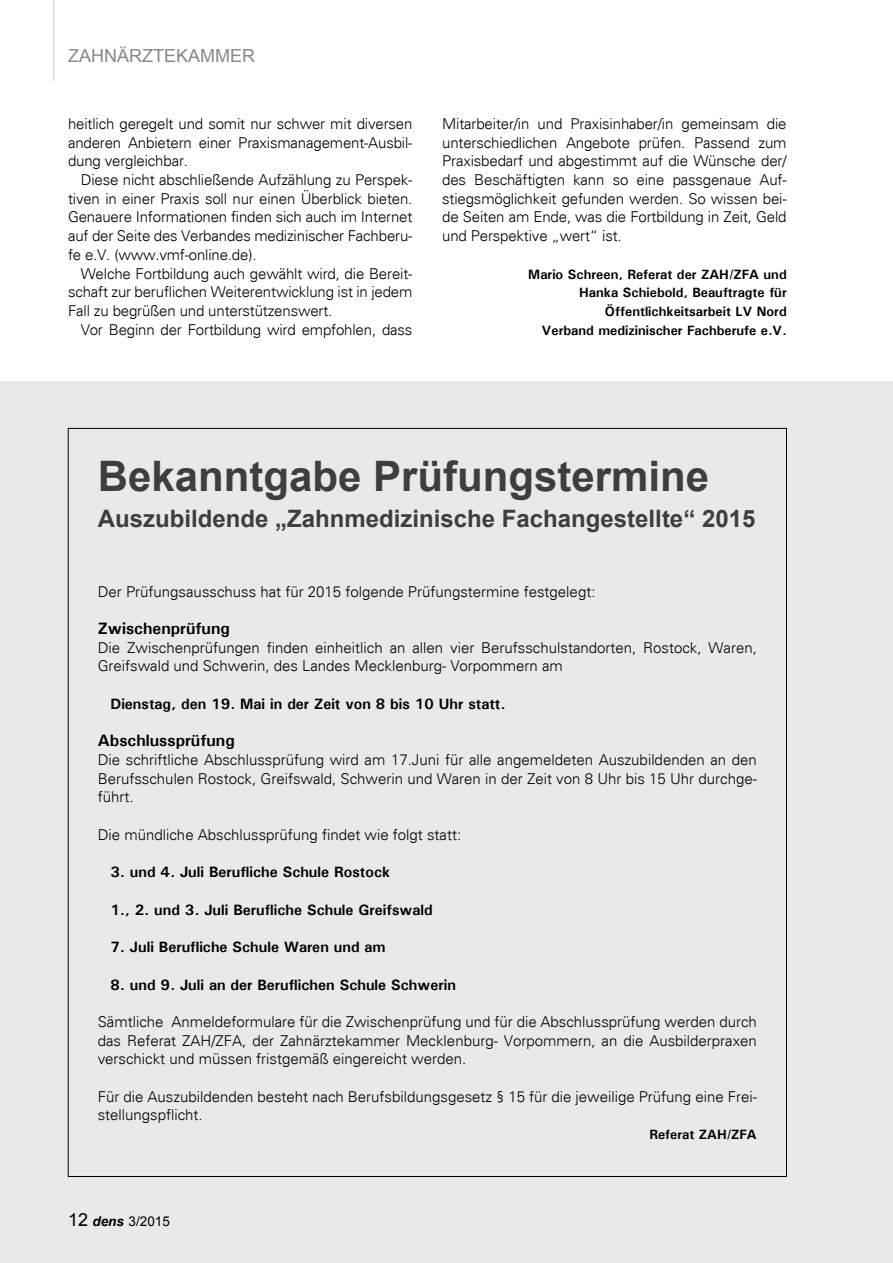
<style>
.page{position:relative;width:893px;height:1263px;background:#fff}
.page>*{position:absolute;margin:0;border:0;box-sizing:border-box;transform-origin:0 0}
.t1{font:700 42px "Arial";color:#3e3d40}
.t2{font:700 24px "Arial";color:#3e3d40}
.t3{font:18px "Arial";color:#87888a}
.t4{font:700 16.5px "Univers";color:#000}
.t5{font:300 15px/18.8px "Univers";color:#000;text-align:justify}
.t6{font:700 15px "Univers";color:#000}
.t7{font:700 13.5px/18.8px "Univers";color:#000;text-align:right}
.t8{font:13.5px "Arial";color:#000}
.s1{font-size:18px}
.s2{font-weight:700;font-style:italic}
</style>
<div class="page">
<hr style="left:53px;top:0;width:1px;height:81px;background:#d1d2d4">
<div style="left:0;top:382px;width:893px;height:881px;background:#e9e9ea"></div>
<p class="t3" style="left:68px;top:44px;width:189px">ZAHNÄRZTEKAMMER</p>
<p class="t5" style="left:68px;top:114px;width:346px">heitlich geregelt und somit nur schwer mit diversen anderen Anbietern einer Praxismanagement-Ausbil&shy;dung vergleichbar.</p>
<p class="t5" style="left:68px;top:170px;width:346px;text-indent:13px">Diese nicht abschließende Aufzählung zu Perspek&shy;tiven in einer Praxis soll nur einen Überblick bieten.<br>Genauere Informationen finden sich auch im Internet auf der Seite des Verbandes medizinischer Fachberu&shy;fe e.V. (www.vmf-online.de).</p>
<p class="t5" style="left:68px;top:264px;width:346px;text-indent:13px">Welche Fortbildung auch gewählt wird, die Bereit&shy;schaft zur beruflichen Weiterentwicklung ist in jedem Fall zu begrüßen und unterstützenswert.</p>
<p class="t5" style="left:81px;top:320px;width:333px">Vor Beginn der Fortbildung wird empfohlen, dass</p>
<p class="t5" style="left:442px;top:114px;width:346px">Mitarbeiter/in und Praxisinhaber/in gemeinsam die unterschiedlichen Angebote prüfen. Passend zum Praxisbedarf und abgestimmt auf die Wünsche der/ des Beschäftigten kann so eine passgenaue Auf&shy;stiegsmöglichkeit gefunden werden. So wissen bei&shy;de Seiten am Ende, was die Fortbildung in Zeit, Geld und Perspektive „wert“ ist.</p>
<p class="t7" style="left:528px;top:264px;width:260px">Mario Schreen, Referat der ZAH/ZFA und Hanka Schiebold, Beauftragte für Öffentlichkeitsarbeit LV Nord<br>Verband medizinischer Fachberufe e.V.</p>
<h1 class="t1" style="left:98px;top:448px;width:613px">Bekanntgabe Prüfungstermine</h1>
<h2 class="t2" style="left:98px;top:502px;width:659px">Auszubildende „Zahnmedizinische Fachangestellte“ 2015</h2>
<p class="t5" style="left:98px;top:582px;width:499px">Der Prüfungsausschuss hat für 2015 folgende Prüfungstermine festgelegt:</p>
<p class="t4" style="left:98px;top:618px;width:134px">Zwischenprüfung</p>
<p class="t5" style="left:98px;top:638px;width:661px">Die Zwischenprüfungen finden einheitlich an allen vier Berufsschulstandorten, Rostock, Waren,<br>Greifswald und Schwerin, des Landes Mecklenburg- Vorpommern am</p>
<p class="t6" style="left:111px;top:694px;width:396px">Dienstag, den 19. Mai in der Zeit von 8 bis 10 Uhr statt.</p>
<p class="t4" style="left:98px;top:730px;width:138px">Abschlussprüfung</p>
<p class="t5" style="left:98px;top:750px;width:661px">Die schriftliche Abschlussprüfung wird am 17.Juni für alle angemeldeten Auszubildenden an den Berufsschulen Rostock, Greifswald, Schwerin und Waren in der Zeit von 8 Uhr bis 15 Uhr durchge&shy;führt.</p>
<p class="t5" style="left:98px;top:825px;width:365px">Die mündliche Abschlussprüfung findet wie folgt statt:</p>
<p class="t6" style="left:111px;top:863px;width:281px">3. und 4. Juli Berufliche Schule Rostock</p>
<p class="t6" style="left:111px;top:900px;width:324px">1., 2. und 3. Juli Berufliche Schule Greifswald</p>
<p class="t6" style="left:111px;top:938px;width:277px">7. Juli Berufliche Schule Waren und am</p>
<p class="t6" style="left:111px;top:975px;width:347px">8. und 9. Juli an der Beruflichen Schule Schwerin</p>
<p class="t5" style="left:98px;top:1012px;width:661px">Sämtliche Anmeldeformulare für die Zwischenprüfung und für die Abschlussprüfung werden durch das Referat ZAH/ZFA, der Zahnärztekammer Mecklenburg- Vorpommern, an die Ausbilderpraxen verschickt und müssen fristgemäß eingereicht werden.</p>
<p class="t5" style="left:98px;top:1087px;width:661px">Für die Auszubildenden besteht nach Berufsbildungsgesetz § 15 für die jeweilige Prüfung eine Frei&shy;stellungspflicht.</p>
<p class="t7" style="left:649px;top:1125px;width:109px">Referat ZAH/ZFA</p>
<p class="t8" style="left:68px;top:1212px;width:103px"><span class="s1">12</span> <span class="s2">dens</span> 3/2015</p>
</div>
